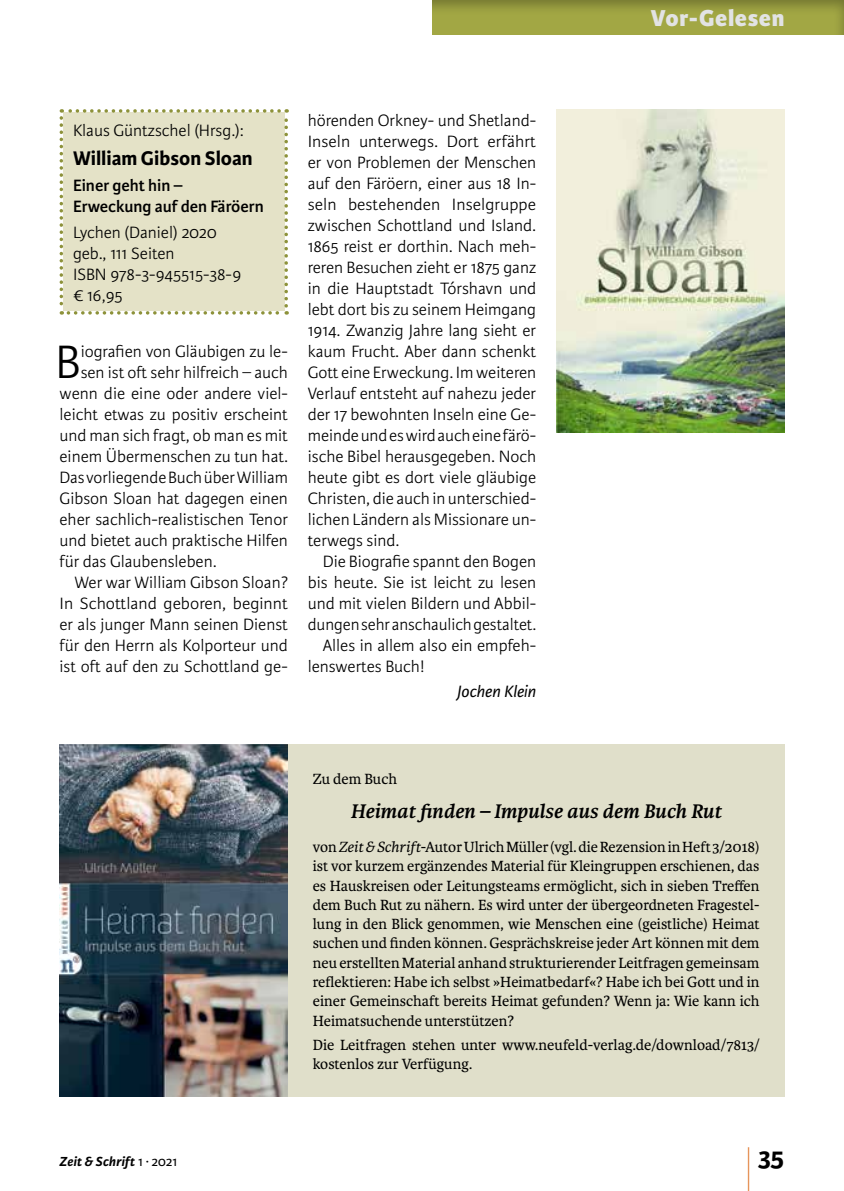
<style>
.page{position:relative;width:844px;height:1191px;background:#fff}
.page>*{position:absolute;margin:0;border:0;box-sizing:border-box;transform-origin:0 0}
.t1{font:300 59.5px "Karmina Sans Basic";color:#df7427;scale:.29 1}
.t2{font:300 49.88px "Karmina Sans Basic";color:#000}
.t3{font:700 28px "Karmina Sans Basic";color:#000}
.t4{font:800 24.5px "Karmina Sans Basic";letter-spacing:.025em;color:#e2e3e4}
.t5{font:italic 700 21px "Karmina Basic";color:#000}
.t6{font:700 21px "Karmina Sans Basic";color:#000}
.t7{font:300 17.5px/21px "Karmina Sans Basic";color:#000}
.t8{font:600 17.5px/21px "Karmina Sans Basic";color:#000}
.t9{font:italic 17.5px "Karmina Sans Basic";color:#000}
.t10{font:15.75px/19.2px "Karmina Basic";color:#000;text-align:justify}
.t11{font:italic 700 14px "Karmina Sans Basic";letter-spacing:.015em;color:#000}
.s1{font-style:italic}
.s2{font-weight:400;font-style:normal}
</style>
<div class="page">
<div style="left:430px;top:0;width:413px;height:35px;background:#000;opacity:.3"></div>
<div style="left:60px;top:109px;width:228px;height:206px;background:#e4e2c7"></div>
<img style="left:556px;top:109px;width:228px;height:323px">
<div style="left:288px;top:744px;width:496px;height:352px;background:#e0dfca"></div>
<img style="left:60px;top:744px;width:228px;height:352px">
<h3 class="t4" style="left:650px;top:4px;width:135px">Vor-Gelesen</h3>
<p class="t7" style="left:73px;top:120px;width:172px">Klaus Güntzschel (Hrsg.):</p>
<p class="t6" style="left:73px;top:146px;width:181px">William Gibson Sloan</p>
<p class="t8" style="left:73px;top:175px;width:192px">Einer geht hin –<br>Erweckung auf den Färöern</p>
<p class="t7" style="left:73px;top:222px;width:170px">Lychen (Daniel) 2020 geb., 111 Seiten<br>ISBN 978-3-945515-38-9 € 16,95</p>
<h2 class="t2" style="left:55px;top:335px;width:27px">B</h2>
<p class="t7" style="left:81px;top:341px;width:209px">iografien von Gläubigen zu le-</p>
<p class="t7" style="left:81px;top:362px;width:209px">sen ist oft sehr hilfreich – auch</p>
<p class="t7" style="left:60px;top:383px;width:230px">wenn die eine oder andere viel-</p>
<p class="t7" style="left:60px;top:404px;width:230px">leicht etwas zu positiv erscheint</p>
<p class="t7" style="left:60px;top:425px;width:230px">und man sich fragt, ob man es mit</p>
<p class="t7" style="left:60px;top:446px;width:230px">einem Übermenschen zu tun hat.</p>
<p class="t7" style="left:60px;top:467px;width:230px">Das vorliegende Buch über William</p>
<p class="t7" style="left:60px;top:488px;width:230px">Gibson Sloan hat dagegen einen</p>
<p class="t7" style="left:60px;top:509px;width:230px">eher sachlich-realistischen Tenor</p>
<p class="t7" style="left:60px;top:530px;width:230px">und bietet auch praktische Hilfen</p>
<p class="t7" style="left:60px;top:551px;width:158px">für das Glaubensleben.</p>
<p class="t7" style="left:74px;top:572px;width:215px">Wer war William Gibson Sloan?</p>
<p class="t7" style="left:60px;top:593px;width:230px">In Schottland geboren, beginnt</p>
<p class="t7" style="left:60px;top:614px;width:230px">er als junger Mann seinen Dienst</p>
<p class="t7" style="left:60px;top:635px;width:230px">für den Herrn als Kolporteur und</p>
<p class="t7" style="left:60px;top:656px;width:230px">ist oft auf den zu Schottland ge-</p>
<p class="t7" style="left:308px;top:110px;width:230px;text-align:justify">hörenden Orkney- und Shetland-Inseln unterwegs. Dort erfährt er von Problemen der Menschen auf den Färöern, einer aus 18 In&shy;seln bestehenden Inselgruppe zwischen Schottland und Island.<br>1865 reist er dorthin. Nach meh&shy;reren Besuchen zieht er 1875 ganz in die Hauptstadt Tórshavn und lebt dort bis zu seinem Heimgang 1914. Zwanzig Jahre lang sieht er kaum Frucht. Aber dann schenkt Gott eine Erweckung. Im weiteren Verlauf entsteht auf nahezu jeder der 17 bewohnten Inseln eine Ge&shy;meinde und es wird auch eine färö&shy;ische Bibel herausgegeben. Noch heute gibt es dort viele gläubige Christen, die auch in unterschied&shy;lichen Ländern als Missionare un&shy;terwegs sind.</p>
<p class="t7" style="left:322px;top:551px;width:215px">Die Biografie spannt den Bogen</p>
<p class="t7" style="left:308px;top:572px;width:230px">bis heute. Sie ist leicht zu lesen</p>
<p class="t7" style="left:308px;top:593px;width:230px">und mit vielen Bildern und Abbil-</p>
<p class="t7" style="left:308px;top:614px;width:230px">dungen sehr anschaulich gestaltet.</p>
<p class="t7" style="left:322px;top:635px;width:215px">Alles in allem also ein empfeh-</p>
<p class="t7" style="left:308px;top:656px;width:118px">lenswertes Buch!</p>
<p class="t9" style="left:457px;top:682px;width:80px">Jochen Klein</p>
<p class="t10" style="left:313px;top:769px;width:86px">Zu dem Buch</p>
<p class="t5" style="left:350px;top:799px;width:372px">Heimat finden – Impulse aus dem Buch Rut</p>
<p class="t10" style="left:313px;top:837px;width:448px">von <span class="s1">Zeit &amp; Schrift</span>-Autor Ulrich Müller (vgl. die Rezension in Heft 3/2018) ist vor kurzem ergänzendes Material für Kleingruppen erschienen, das es Hauskreisen oder Leitungsteams ermöglicht, sich in sieben Treffen dem Buch Rut zu nähern. Es wird unter der übergeordneten Fragestel&shy;lung in den Blick genommen, wie Menschen eine (geistliche) Heimat suchen und finden können. Gesprächskreise jeder Art können mit dem neu erstellten Material anhand strukturierender Leitfragen gemeinsam reflektieren: Habe ich selbst »Heimatbedarf«? Habe ich bei Gott und in einer Gemeinschaft bereits Heimat gefunden? Wenn ja: Wie kann ich Heimatsuchende unterstützen?</p>
<p class="t10" style="left:313px;top:1035px;width:448px">Die Leitfragen stehen unter www.neufeld-verlag.de/download/7813/ kostenlos zur Verfügung.</p>
<h1 class="t1" style="left:746px;top:1140px;width:17px">|</h1>
<p class="t11" style="left:60px;top:1153px;width:119px">Zeit &amp; Schrift <span class="s2">1 ∙ 2021</span></p>
<h3 class="t3" style="left:758px;top:1141px;width:28px">35</h3>
</div>
